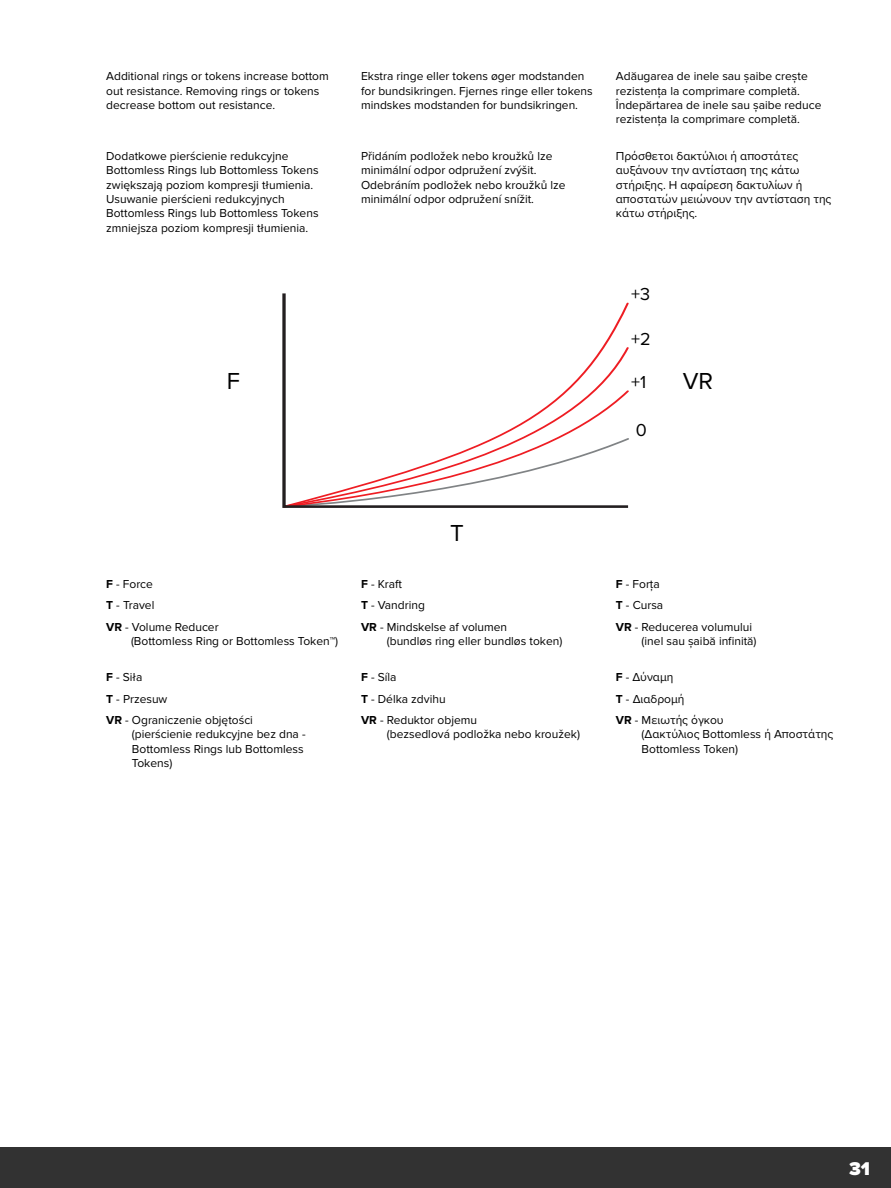
<style>
.page{position:relative;width:891px;height:1188px;background:#fff}
.page>*{position:absolute;margin:0;border:0;box-sizing:border-box;transform-origin:0 0}
.t1{font:24px "Proxima Nova";color:#000}
.t2{font:900 19.2px "Proxima Nova";color:#fff}
.t3{font:18px "Proxima Nova";color:#000}
.User_Manual_Text_-_N{font:12px/14.4px "Proxima Nova";color:#000}
.s1{font-weight:700}
</style>
<div class="page">
<div style="left:0;top:1148px;width:891px;height:40px;background:#323232"></div>
<svg style="left:282px;top:293px;width:347px;height:215px"></svg>
<p class="User_Manual_Text_-_N" style="left:106px;top:69px;width:224px">Additional rings or tokens increase bottom out resistance. Removing rings or tokens decrease bottom out resistance.</p>
<p class="User_Manual_Text_-_N" style="left:361px;top:69px;width:233px">Ekstra ringe eller tokens øger modstanden for bundsikringen. Fjernes ringe eller tokens mindskes modstanden for bundsikringen.</p>
<p class="User_Manual_Text_-_N" style="left:616px;top:69px;width:207px">Adăugarea de inele sau șaibe crește rezistența la comprimare completă.<br>Îndepărtarea de inele sau șaibe reduce rezistența la comprimare completă.</p>
<p class="User_Manual_Text_-_N" style="left:106px;top:149px;width:214px">Dodatkowe pierścienie redukcyjne Bottomless Rings lub Bottomless Tokens zwiększają poziom kompresji tłumienia.<br>Usuwanie pierścieni redukcyjnych Bottomless Rings lub Bottomless Tokens zmniejsza poziom kompresji tłumienia.</p>
<p class="User_Manual_Text_-_N" style="left:361px;top:149px;width:206px">Přidáním podložek nebo kroužků lze minimální odpor odpružení zvýšit.<br>Odebráním podložek nebo kroužků lze minimální odpor odpružení snížit.</p>
<p class="User_Manual_Text_-_N" style="left:616px;top:149px;width:217px">Πρόσθετοι δακτύλιοι ή αποστάτες αυξάνουν την αντίσταση της κάτω στήριξης. Η αφαίρεση δακτυλίων ή αποστατών μειώνουν την αντίσταση της κάτω στήριξης.</p>
<p class="t3" style="left:631px;top:284px;width:21px">+3</p>
<p class="t3" style="left:631px;top:329px;width:21px">+2</p>
<p class="t3" style="left:631px;top:372px;width:17px">+1</p>
<p class="t3" style="left:636px;top:420px;width:13px">0</p>
<p class="t1" style="left:227px;top:367px;width:15px">F</p>
<p class="t1" style="left:683px;top:367px;width:32px">VR</p>
<p class="User_Manual_Text_-_N" style="left:106px;top:577px;width:48px"><span class="s1">F</span> - Force</p>
<p class="User_Manual_Text_-_N" style="left:106px;top:598px;width:50px"><span class="s1">T</span> - Travel</p>
<p class="User_Manual_Text_-_N" style="left:131px;top:620px;width:209px;text-indent:-25px"><span class="s1">VR</span> - Volume Reducer<br>(Bottomless Ring or Bottomless Token™)</p>
<p class="User_Manual_Text_-_N" style="left:106px;top:670px;width:38px"><span class="s1">F</span> - Siła</p>
<p class="User_Manual_Text_-_N" style="left:106px;top:692px;width:63px"><span class="s1">T</span> - Przesuw</p>
<p class="User_Manual_Text_-_N" style="left:132px;top:713px;width:175px;text-indent:-26px"><span class="s1">VR</span> - Ograniczenie objętości (pierścienie redukcyjne bez dna -<br>Bottomless Rings lub Bottomless<br>Tokens)</p>
<p class="t1" style="left:450px;top:519px;width:15px">T</p>
<p class="User_Manual_Text_-_N" style="left:361px;top:577px;width:43px"><span class="s1">F</span> - Kraft</p>
<p class="User_Manual_Text_-_N" style="left:361px;top:598px;width:65px"><span class="s1">T</span> - Vandring</p>
<p class="User_Manual_Text_-_N" style="left:387px;top:620px;width:177px;text-indent:-26px"><span class="s1">VR</span> - Mindskelse af volumen<br>(bundløs ring eller bundløs token)</p>
<p class="User_Manual_Text_-_N" style="left:361px;top:670px;width:37px"><span class="s1">F</span> - Síla</p>
<p class="User_Manual_Text_-_N" style="left:361px;top:692px;width:86px"><span class="s1">T</span> - Délka zdvihu</p>
<p class="User_Manual_Text_-_N" style="left:387px;top:713px;width:195px;text-indent:-26px"><span class="s1">VR</span> - Reduktor objemu<br>(bezsedlová podložka nebo kroužek)</p>
<p class="User_Manual_Text_-_N" style="left:616px;top:577px;width:45px"><span class="s1">F</span> - Forța</p>
<p class="User_Manual_Text_-_N" style="left:616px;top:598px;width:49px"><span class="s1">T</span> - Cursa</p>
<p class="User_Manual_Text_-_N" style="left:642px;top:620px;width:116px;text-indent:-26px"><span class="s1">VR</span> - Reducerea volumului (inel sau șaibă infinită)</p>
<p class="User_Manual_Text_-_N" style="left:616px;top:670px;width:59px"><span class="s1">F</span> - Δύναμη</p>
<p class="User_Manual_Text_-_N" style="left:616px;top:692px;width:70px"><span class="s1">T</span> - Διαδρομή</p>
<p class="User_Manual_Text_-_N" style="left:642px;top:713px;width:193px;text-indent:-26px"><span class="s1">VR</span> - Μειωτής όγκου<br>(Δακτύλιος Bottomless ή Αποστάτης<br>Bottomless Token)</p>
<h2 class="t2" style="left:849px;top:1157px;width:23px">31</h2>
</div>
